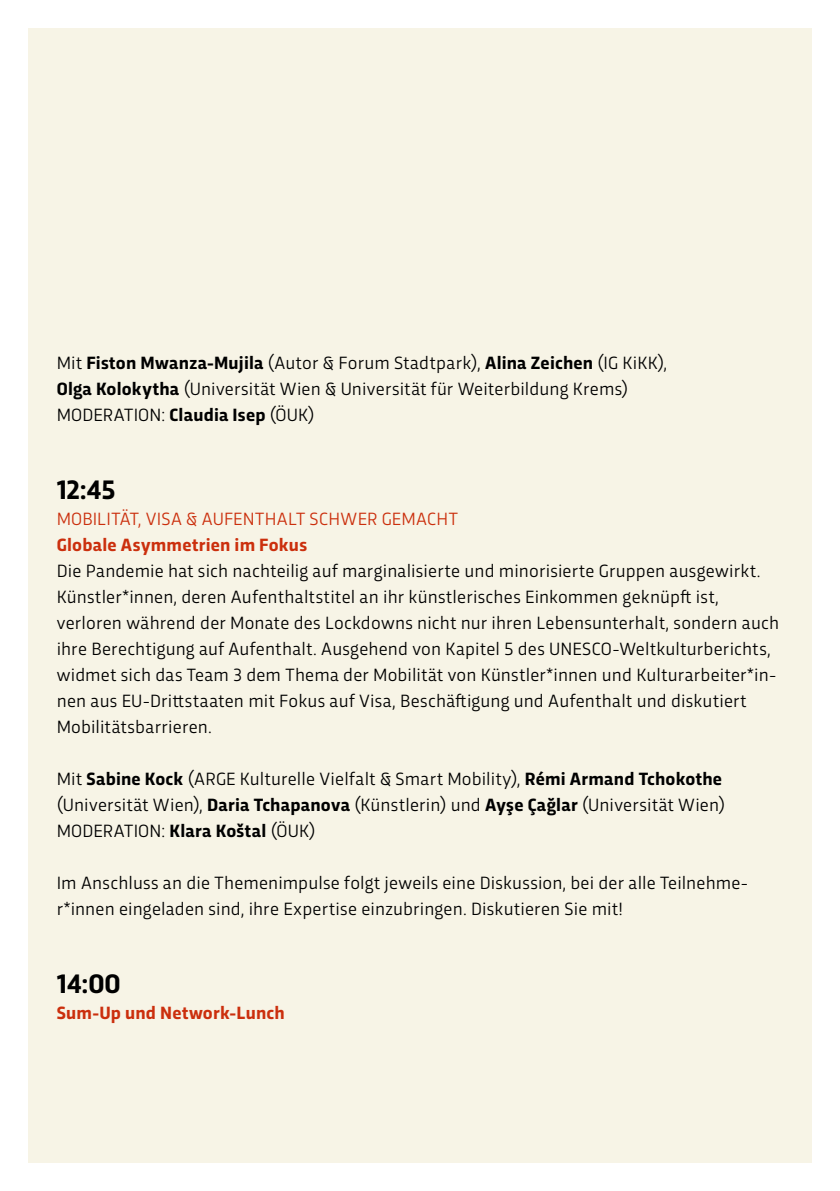
<style>
.page{position:relative;width:840px;height:1191px;background:#fff}
.page>*{position:absolute;margin:0;border:0;box-sizing:border-box;transform-origin:0 0}
.t1{font:700 28px "Trasandina";letter-spacing:-.005em;color:#000}
.t2{font:18.6px/26px "Trasandina";letter-spacing:.01em;color:#000}
.t3{font:700 18.6px "Trasandina";letter-spacing:.01em;color:#cb2f0d}
.t4{font:18.6px "Trasandina";letter-spacing:.015em;color:#cb2f0d}
.s1{font-weight:700}
</style>
<div class="page">
<div style="left:28px;top:28px;width:783px;height:1134px;background:#f7f4e6"></div>
<p class="t2" style="left:57px;top:348px;width:611px">Mit <span class="s1">Fiston Mwanza-Mujila</span> (Autor &amp; Forum Stadtpark), <span class="s1">Alina Zeichen</span> (IG KiKK),<br><span class="s1">Olga Kolokytha</span> (Universität Wien &amp; Universität für Weiterbildung Krems)<br>MODERATION: <span class="s1">Claudia Isep</span> (ÖUK)</p>
<h1 class="t1" style="left:57px;top:469px;width:60px">12:45</h1>
<p class="t4" style="left:57px;top:505px;width:402px">MOBILITÄT, VISA &amp; AUFENTHALT SCHWER GEMACHT</p>
<p class="t3" style="left:57px;top:531px;width:252px">Globale Asymmetrien im Fokus</p>
<p class="t2" style="left:57px;top:556px;width:723px">Die Pandemie hat sich nachteilig auf marginalisierte und minorisierte Gruppen ausgewirkt.<br>Künstler*innen, deren Aufenthaltstitel an ihr künstlerisches Einkommen geknüpft ist, verloren während der Monate des Lockdowns nicht nur ihren Lebensunterhalt, sondern auch ihre Berechtigung auf Aufenthalt. Ausgehend von Kapitel 5 des UNESCO-Weltkulturberichts, widmet sich das Team 3 dem Thema der Mobilität von Künstler*innen und Kulturarbeiter*in&shy;nen aus EU-Drittstaaten mit Fokus auf Visa, Beschäftigung und Aufenthalt und diskutiert Mobilitätsbarrieren.</p>
<p class="t2" style="left:57px;top:764px;width:669px">Mit <span class="s1">Sabine Kock</span> (ARGE Kulturelle Vielfalt &amp; Smart Mobility), <span class="s1">Rémi Armand Tchokothe </span>(Universität Wien), <span class="s1">Daria Tchapanova</span> (Künstlerin) und <span class="s1">Ayşe Çağlar</span> (Universität Wien)<br>MODERATION: <span class="s1">Klara Koštal</span> (ÖUK)</p>
<p class="t2" style="left:57px;top:868px;width:692px">Im Anschluss an die Themenimpulse folgt jeweils eine Diskussion, bei der alle Teilnehme&shy;r*innen eingeladen sind, ihre Expertise einzubringen. Diskutieren Sie mit!</p>
<h1 class="t1" style="left:57px;top:963px;width:65px">14:00</h1>
<p class="t3" style="left:57px;top:999px;width:229px">Sum-Up und Network-Lunch</p>
</div>
